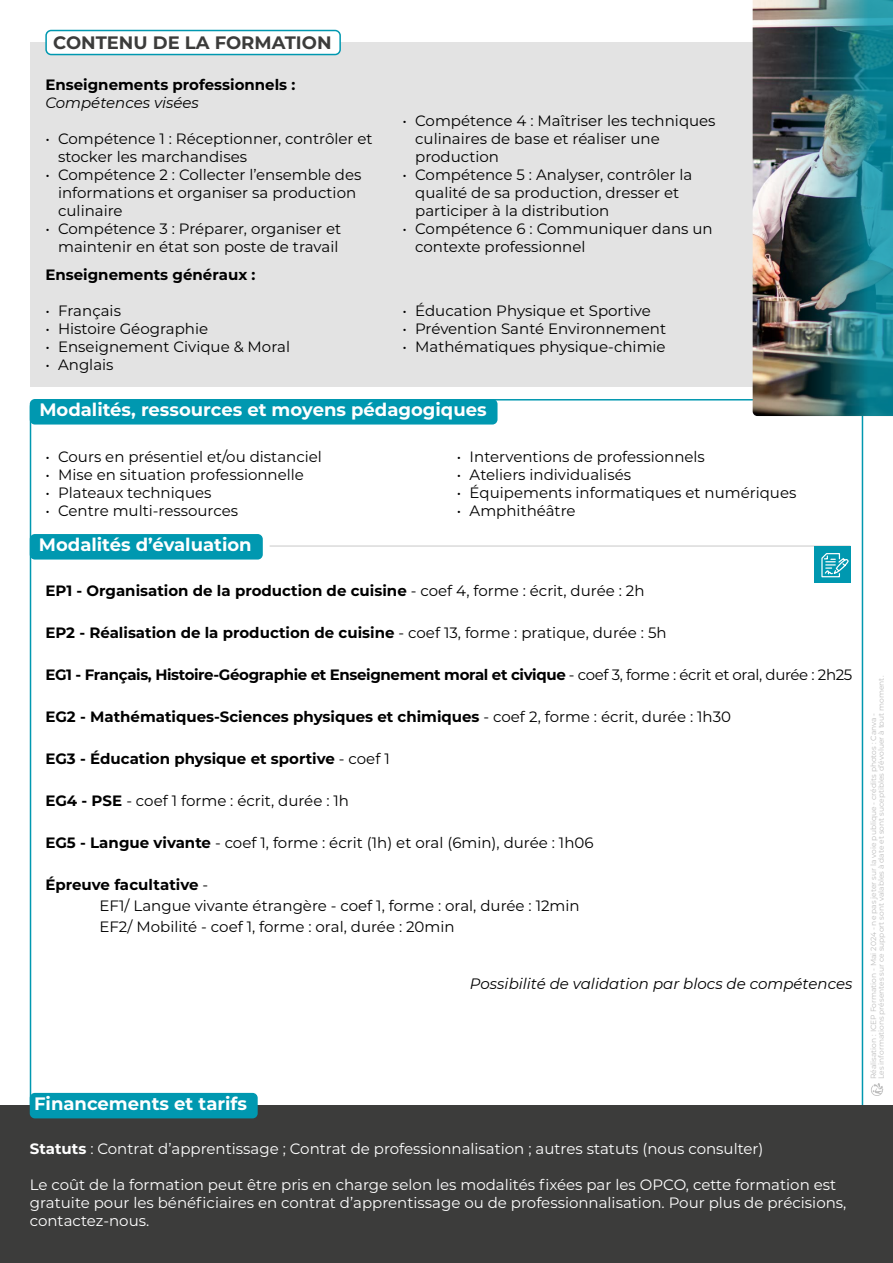
<style>
.page{position:relative;width:893px;height:1263px;background:#fff}
.page>*{position:absolute;margin:0;border:0;box-sizing:border-box;transform-origin:0 0}
.t1{font:700 18px "Montserrat";color:#fff}
.t2{font:700 18px "Montserrat";color:#3c3c3b}
.t3{font:15px/18px "Montserrat";color:#000}
.t4{font:700 15px "Montserrat";color:#000}
.t5{font:15px/18px "Montserrat";color:#fff}
.t6{font:700 15px "Montserrat";letter-spacing:-.025em;color:#000}
.t7{font:italic 15px "Montserrat";color:#000}
.t8{font:7.5px/7.5px "Montserrat";color:#bcbcbc}
.s1{font-weight:400}
.s2{font-weight:700}
</style>
<div class="page">
<div style="left:30px;top:534px;width:233px;height:25px;background:#0098b0;border-radius:5px"></div>
<div style="left:30px;top:399px;width:467px;height:25px;background:#0098b0;border-radius:5px"></div>
<div style="left:0;top:1106px;width:893px;height:157px;background:#3c3c3b"></div>
<div style="left:30px;top:43px;width:833px;height:344px;background:#e3e3e3"></div>
<img style="left:753px;top:0;width:8px;height:416px">
<img style="left:761px;top:0;width:132px;height:416px">
<hr style="left:270px;top:545px;width:580px;height:2px;background:#000">
<div style="left:46px;top:31px;width:294px;height:24px;background:#fff;border-radius:5px"></div>
<div style="left:45px;top:30px;width:296px;height:25px;border:2px solid #0098b0;border-radius:5px"></div>
<div style="left:814px;top:547px;width:36px;height:36px;background:#0098b0"></div>
<svg style="left:821px;top:553px;width:28px;height:25px"></svg>
<div style="left:30px;top:1093px;width:228px;height:25px;background:#0098b0;border-radius:5px"></div>
<svg style="left:871px;top:1083px;width:13px;height:13px"></svg>
<p class="t2" style="left:53px;top:29px;width:280px">CONTENU DE LA FORMATION</p>
<p class="t4" style="left:45px;top:74px;width:252px">Enseignements professionnels :</p>
<p class="t7" style="left:45px;top:92px;width:155px">Compétences visées</p>
<p class="t3" style="left:58px;top:129px;width:316px;text-indent:-13px">• Compétence 1 : Réceptionner, contrôler et stocker les marchandises</p>
<p class="t3" style="left:58px;top:165px;width:305px;text-indent:-13px">• Compétence 2 : Collecter l’ensemble des informations et organiser sa production culinaire</p>
<p class="t3" style="left:45px;top:219px;width:297px;text-align:right">• Compétence 3 : Préparer, organiser et maintenir en état son poste de travail</p>
<p class="t4" style="left:45px;top:264px;width:212px">Enseignements généraux :</p>
<p class="t3" style="left:45px;top:302px;width:77px">• Français</p>
<p class="t3" style="left:45px;top:320px;width:164px">• Histoire Géographie</p>
<p class="t3" style="left:45px;top:338px;width:246px">• Enseignement Civique &amp; Moral</p>
<p class="t3" style="left:45px;top:356px;width:70px">• Anglais</p>
<p class="t3" style="left:415px;top:111px;width:302px;text-indent:-13px">• Compétence 4 : Maîtriser les techniques culinaires de base et réaliser une production</p>
<p class="t3" style="left:415px;top:165px;width:279px;text-indent:-13px">• Compétence 5 : Analyser, contrôler la qualité de sa production, dresser et participer à la distribution</p>
<p class="t3" style="left:415px;top:219px;width:299px;text-indent:-13px">• Compétence 6 : Communiquer dans un contexte professionnel</p>
<p class="t3" style="left:402px;top:302px;width:250px">• Éducation Physique et Sportive</p>
<p class="t3" style="left:402px;top:320px;width:265px">• Prévention Santé Environnement</p>
<p class="t3" style="left:402px;top:338px;width:265px">• Mathématiques physique-chimie</p>
<p class="t1" style="left:39px;top:397px;width:449px">Modalités, ressources et moyens pédagogiques</p>
<p class="t3" style="left:45px;top:447px;width:278px">• Cours en présentiel et/ou distanciel</p>
<p class="t3" style="left:45px;top:465px;width:260px">• Mise en situation professionnelle</p>
<p class="t3" style="left:45px;top:483px;width:168px">• Plateaux techniques</p>
<p class="t3" style="left:45px;top:501px;width:194px">• Centre multi-ressources</p>
<p class="t3" style="left:457px;top:447px;width:250px">• Interventions de professionnels</p>
<p class="t3" style="left:457px;top:465px;width:176px">• Ateliers individualisés</p>
<p class="t3" style="left:457px;top:483px;width:341px">• Équipements informatiques et numériques</p>
<p class="t3" style="left:457px;top:501px;width:120px">• Amphithéâtre</p>
<p class="t1" style="left:39px;top:532px;width:214px">Modalités d’évaluation</p>
<p class="t4" style="left:45px;top:580px;width:601px">EP1 - Organisation de la production de cuisine <span class="s1">- coef 4, forme : écrit, durée : 2h</span></p>
<p class="t4" style="left:45px;top:622px;width:623px">EP2 - Réalisation de la production de cuisine <span class="s1">- coef 13, forme : pratique, durée : 5h</span></p>
<p class="t6" style="left:45px;top:664px;width:808px">EG1 - Français, Histoire-Géographie et Enseignement moral et civique <span class="s1">- coef 3, forme : écrit et oral, durée : 2h25</span></p>
<p class="t4" style="left:45px;top:706px;width:687px">EG2 - Mathématiques-Sciences physiques et chimiques <span class="s1">- coef 2, forme : écrit, durée : 1h30</span></p>
<p class="t4" style="left:45px;top:748px;width:346px">EG3 - Éducation physique et sportive <span class="s1">- coef 1</span></p>
<p class="t3" style="left:45px;top:791px;width:305px"><span class="s2">EG4 - PSE</span> - coef 1 forme : écrit, durée : 1h</p>
<p class="t3" style="left:45px;top:833px;width:550px"><span class="s2">EG5 - Langue vivante</span> - coef 1, forme : écrit (1h) et oral (6min), durée : 1h06</p>
<p class="t3" style="left:99px;top:874px;width:482px;line-height:21px;text-indent:-54px"><span class="s2">Épreuve facultative</span> -<br>EF1/ Langue vivante étrangère - coef 1, forme : oral, durée : 12min<br>EF2/ Mobilité - coef 1, forme : oral, durée : 20min</p>
<p class="t1" style="left:34px;top:1091px;width:214px">Financements et tarifs</p>
<p class="t7" style="left:470px;top:973px;width:384px">Possibilité de validation par blocs de compétences</p>
<p class="t5" style="left:30px;top:1139px;width:735px"><span class="s2">Statuts</span> : Contrat d’apprentissage ; Contrat de professionnalisation ; autres statuts (nous consulter)</p>
<p class="t5" style="left:30px;top:1175px;width:818px">Le coût de la formation peut être pris en charge selon les modalités fixées par les OPCO, cette formation est gratuite pour les bénéficiaires en contrat d’apprentissage ou de professionnalisation. Pour plus de précisions, contactez-nous.</p>
<p class="t8" style="left:869px;top:1079px;width:405px;rotate:-90deg">Réalisation : ICEP Formation - Mai 2024 - ne pas jeter sur la voie publique - crédits photos : Canva -<br>Les informations présentes sur ce support sont valables à date et sont suceptibles d’évoluer à tout moment.</p>
</div>
